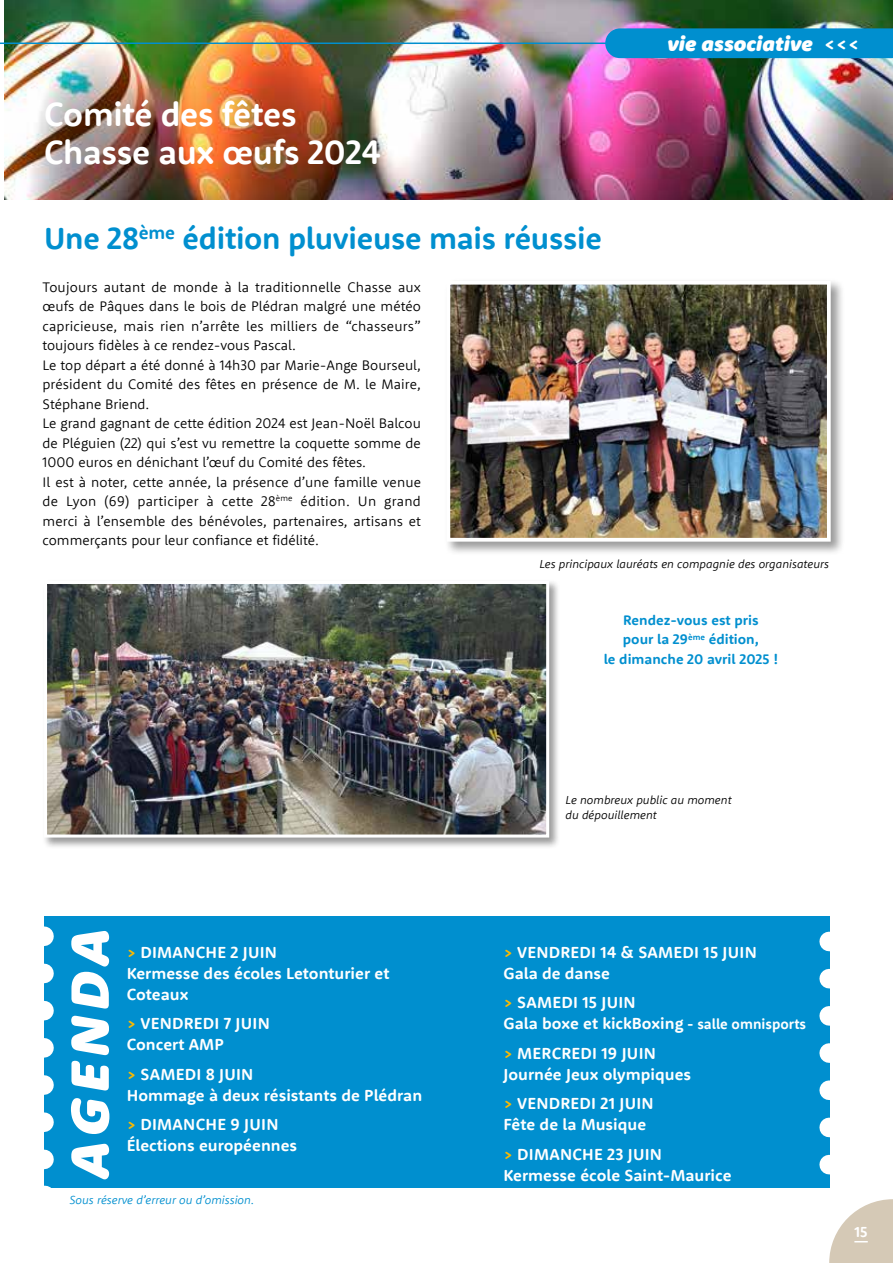
<style>
.page{position:relative;width:893px;height:1263px;background:#fff}
.page>*{position:absolute;margin:0;border:0;box-sizing:border-box;transform-origin:0 0}
.t1{font:italic 900 55.5px "Rooney Sans";color:#fff}
.t2{font:700 34.5px/37.5px "Rooney Sans";letter-spacing:-.01em;color:#fff}
.t3{font:700 31.5px "Rooney Sans";letter-spacing:-.01em;color:#008fcf}
.t4{font:italic 900 21px "Rooney Sans";color:#fff}
.t5{font:700 16.5px/21px "Rooney Sans";color:#fff}
.t6{font:700 15px "Rooney Sans";color:#fff}
.t7{font:300 14.25px/19.5px "Rooney Sans";color:#000}
.t8{font:700 14.25px/19.5px "Rooney Sans";color:#008fcf;text-align:center}
.t9{font:italic 300 12px/15px "Rooney Sans";color:#000}
.t10{font:italic 300 12px "Rooney Sans";color:#008fcf}
.s1{font-weight:700;font-style:normal}
.s2{color:#fbba00}
.s3{font-size:15px}
</style>
<div class="page">
<img style="left:4px;top:0;width:889px;height:200px">
<hr style="left:0;top:43px;width:624px;height:1px;background:#008fcf">
<div style="left:605px;top:28px;width:288px;height:30px;background:#008fcf"></div>
<div style="left:444px;top:279px;width:401px;height:277px;background:#000;opacity:.4"></div>
<img style="left:451px;top:286px;width:375px;height:251px">
<div style="left:446px;top:281px;width:385px;height:261px;border:4px solid #fff"></div>
<div style="left:42px;top:579px;width:519px;height:270px;background:#000;opacity:.4"></div>
<img style="left:48px;top:585px;width:497px;height:248px">
<div style="left:44px;top:581px;width:505px;height:256px;border:3px solid #fff"></div>
<div style="left:44px;top:916px;width:785px;height:271px;background:#008fcf"></div>
<svg style="left:819px;top:941px;width:11px;height:241px"></svg>
<svg style="left:829px;top:1199px;width:64px;height:64px"></svg>
<svg style="left:44px;top:936px;width:10px;height:234px"></svg>
<h2 class="t2" style="left:44px;top:95px;width:338px">Comité des fêtes<br>Chasse aux œufs 2024</h2>
<h3 class="t3" style="left:44px;top:218px;width:559px">Une 28<sup>ème</sup> édition pluvieuse mais réussie</h3>
<p class="t7" style="left:43px;top:276px;width:380px">Toujours autant de monde à la traditionnelle Chasse aux œufs de Pâques dans le bois de Plédran malgré une météo capricieuse, mais rien n’arrête les milliers de “chasseurs” toujours fidèles à ce rendez-vous Pascal.<br>Le top départ a été donné à 14h30 par Marie-Ange Bourseul, président du Comité des fêtes en présence de M. le Maire, Stéphane Briend.<br>Le grand gagnant de cette édition 2024 est Jean-Noël Balcou de Pléguien (22) qui s’est vu remettre la coquette somme de 1000 euros en dénichant l’œuf du Comité des fêtes.<br>Il est à noter, cette année, la présence d’une famille venue de Lyon (69) participer à cette 28<sup>ème</sup> édition. Un grand merci à l’ensemble des bénévoles, partenaires, artisans et commerçants pour leur confiance et fidélité.</p>
<h3 class="t4" style="left:667px;top:30px;width:194px">vie associative <span class="s1">&lt;&lt;&lt;</span></h3>
<p class="t9" style="left:539px;top:556px;width:291px">Les principaux lauréats en compagnie des organisateurs</p>
<p class="t8" style="left:604px;top:610px;width:176px">Rendez-vous est pris<br>pour la 29<sup>ème</sup> édition,<br>le dimanche 20 avril 2025 !</p>
<h1 class="t1" style="left:53px;top:1178px;width:252px;rotate:-90deg">AGENDA</h1>
<p class="t5" style="left:127px;top:941px;width:264px"><span class="s2">&gt;</span> DIMANCHE 2 JUIN<br>Kermesse des écoles Letonturier et<br>Coteaux</p>
<p class="t5" style="left:127px;top:1012px;width:145px"><span class="s2">&gt;</span> VENDREDI 7 JUIN<br>Concert AMP</p>
<p class="t5" style="left:127px;top:1063px;width:297px"><span class="s2">&gt;</span> SAMEDI 8 JUIN<br>Hommage à deux résistants de Plédran</p>
<p class="t5" style="left:127px;top:1113px;width:172px"><span class="s2">&gt;</span> DIMANCHE 9 JUIN<br>Élections européennes</p>
<p class="t10" style="left:69px;top:1192px;width:186px">Sous réserve d’erreur ou d’omission.</p>
<p class="t9" style="left:566px;top:792px;width:168px">Le nombreux public au moment du dépouillement</p>
<p class="t5" style="left:503px;top:941px;width:255px"><span class="s2">&gt;</span> VENDREDI 14 &amp; SAMEDI 15 JUIN<br>Gala de danse</p>
<p class="t5" style="left:503px;top:991px;width:304px"><span class="s2">&gt;</span> SAMEDI 15 JUIN<br>Gala boxe et kickBoxing <span class="s3">- salle omnisports</span></p>
<p class="t5" style="left:503px;top:1042px;width:189px"><span class="s2">&gt;</span> MERCREDI 19 JUIN<br>Journée Jeux olympiques</p>
<p class="t5" style="left:503px;top:1092px;width:152px"><span class="s2">&gt;</span> VENDREDI 21 JUIN<br>Fête de la Musique</p>
<p class="t5" style="left:503px;top:1143px;width:160px"><span class="s2">&gt;</span> DIMANCHE 23 JUIN</p>
<p class="t5" style="left:503px;top:1164px;width:230px">Kermesse école Saint-Maurice</p>
<p class="t6" style="left:854px;top:1222px;width:15px">15</p>
</div>
